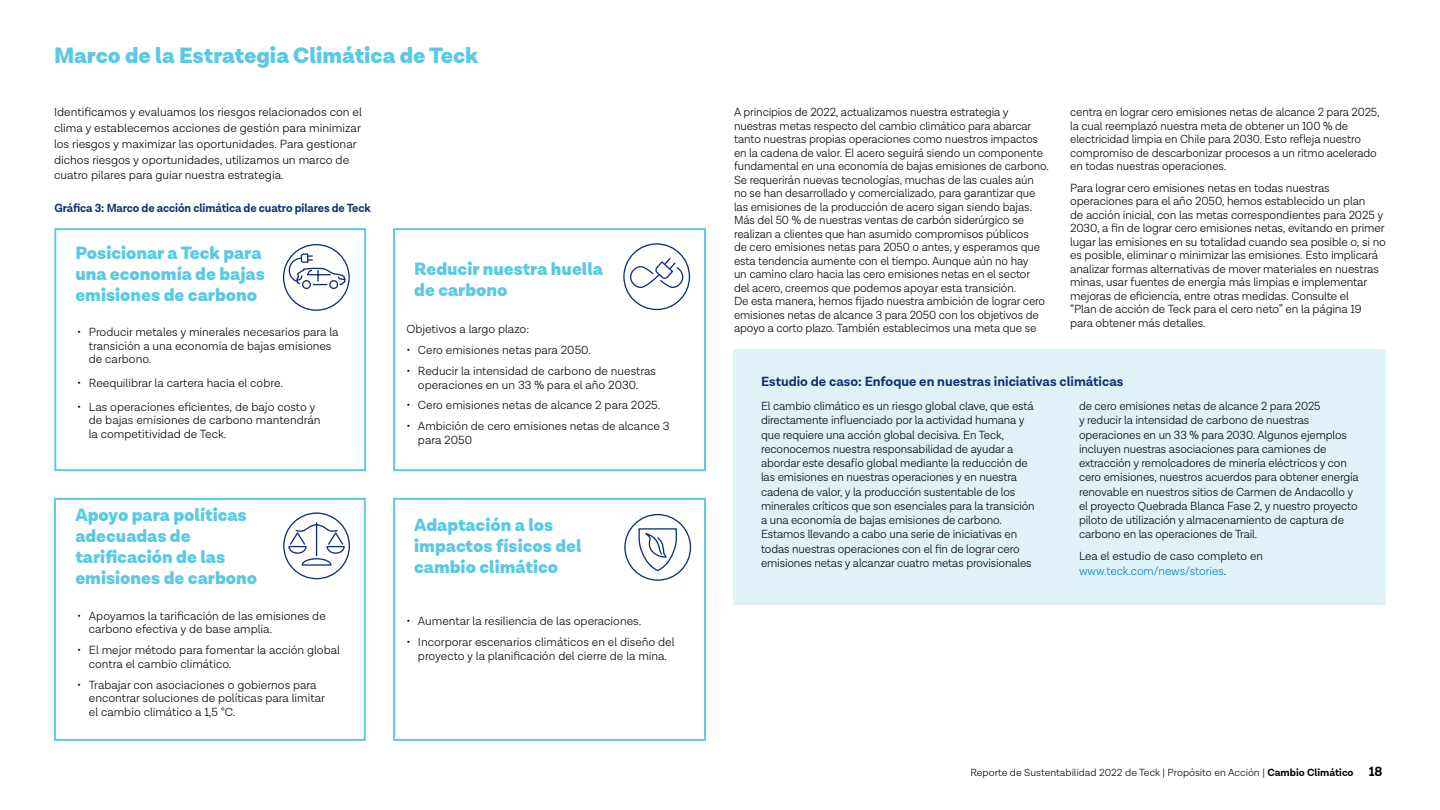
<style>
.page{position:relative;width:1440px;height:810px;background:#fff}
.page>*{position:absolute;margin:0;border:0;box-sizing:border-box;transform-origin:0 0}
.t1{font:900 22.5px "Lota Grotesque";color:#5ac9e4}
.t2{font:900 18px/21px "Lota Grotesque";color:#5ac9e4}
.t3{font:700 13.5px "Lota Grotesque";color:#0d2f76}
.t4{font:300 12px/13.5px "Lota Grotesque";letter-spacing:-.01em;color:#000}
.t5{font:700 12px "Lota Grotesque";letter-spacing:-.01em;color:#0d2f76;scale:.96 1}
.t6{font:300 10.5px "Lota Grotesque";color:#000}
.s1{color:#007dc5}
.s2{font-weight:700}
.s3{font-weight:700;font-size:13.5px}
</style>
<div class="page">
<div style="left:734px;top:349px;width:652px;height:255px;background:#def2f8"></div>
<div style="left:393px;top:498px;width:313px;height:243px;border:2px solid #5ac9e4"></div>
<div style="left:54px;top:498px;width:312px;height:243px;border:2px solid #5ac9e4"></div>
<div style="left:393px;top:228px;width:313px;height:243px;border:2px solid #5ac9e4"></div>
<div style="left:54px;top:228px;width:312px;height:243px;border:2px solid #5ac9e4"></div>
<svg style="left:287px;top:244px;width:60px;height:67px"></svg>
<div style="left:623px;top:243px;width:67px;height:67px;border:1px solid #0d2f76;border-radius:50%"></div>
<svg style="left:629px;top:257px;width:55px;height:31px"></svg>
<div style="left:283px;top:512px;width:67px;height:67px;border:1px solid #0d2f76;border-radius:50%"></div>
<svg style="left:288px;top:522px;width:57px;height:44px"></svg>
<div style="left:624px;top:514px;width:67px;height:67px;border:1px solid #0d2f76;border-radius:50%"></div>
<svg style="left:638px;top:528px;width:39px;height:44px"></svg>
<h1 class="t1" style="left:54px;top:42px;width:426px">Marco de la Estrategia Climática de Teck</h1>
<p class="t4" style="left:54px;top:105px;width:310px;line-height:15.8px">Identificamos y evaluamos los riesgos relacionados con el clima y establecemos acciones de gestión para minimizar los riesgos y maximizar las oportunidades. Para gestionar dichos riesgos y oportunidades, utilizamos un marco de cuatro pilares para guiar nuestra estrategia.</p>
<p class="t4" style="left:734px;top:106px;width:316px">A principios de 2022, actualizamos nuestra estrategia y nuestras metas respecto del cambio climático para abarcar tanto nuestras propias operaciones como nuestros impactos en la cadena de valor. El acero seguirá siendo un componente fundamental en una economía de bajas emisiones de carbono.<br>Se requerirán nuevas tecnologías, muchas de las cuales aún no se han desarrollado y comercializado, para garantizar que las emisiones de la producción de acero sigan siendo bajas.<br>Más del 50 % de nuestras ventas de carbón siderúrgico se realizan a clientes que han asumido compromisos públicos<br>de cero emisiones netas para 2050 o antes, y esperamos que esta tendencia aumente con el tiempo. Aunque aún no hay<br>un camino claro hacia las cero emisiones netas en el sector<br>del acero, creemos que podemos apoyar esta transición.<br>De esta manera, hemos fijado nuestra ambición de lograr cero emisiones netas de alcance 3 para 2050 con los objetivos de apoyo a corto plazo. También establecimos una meta que se</p>
<p class="t4" style="left:1070px;top:106px;width:311px">centra en lograr cero emisiones netas de alcance 2 para 2025, la cual reemplazó nuestra meta de obtener un 100 % de electricidad limpia en Chile para 2030. Esto refleja nuestro compromiso de descarbonizar procesos a un ritmo acelerado en todas nuestras operaciones.</p>
<p class="t4" style="left:1070px;top:181px;width:317px">Para lograr cero emisiones netas en todas nuestras operaciones para el año 2050, hemos establecido un plan<br>de acción inicial, con las metas correspondientes para 2025 y 2030, a fin de lograr cero emisiones netas, evitando en primer lugar las emisiones en su totalidad cuando sea posible o, si no es posible, eliminar o minimizar las emisiones. Esto implicará analizar formas alternativas de mover materiales en nuestras minas, usar fuentes de energía más limpias e implementar mejoras de eficiencia, entre otras medidas. Consulte el<br>“Plan de acción de Teck para el cero neto” en la página 19 para obtener más detalles.</p>
<p class="t5" style="left:54px;top:201px;width:331px">Gráfica 3: Marco de acción climática de cuatro pilares de Teck</p>
<h2 class="t2" style="left:75px;top:243px;width:191px">Posicionar a Teck para una economía de bajas emisiones de carbono</h2>
<h2 class="t2" style="left:414px;top:259px;width:190px">Reducir nuestra huella de carbono</h2>
<p class="t4" style="left:406px;top:323px;width:124px">Objetivos a largo plazo:</p>
<p class="t4" style="left:406px;top:344px;width:186px">• Cero emisiones netas para 2050.</p>
<p class="t4" style="left:406px;top:364px;width:251px;text-align:center">• Reducir la intensidad de carbono de nuestras operaciones en un 33 % para el año 2030.</p>
<p class="t4" style="left:406px;top:399px;width:256px">• Cero emisiones netas de alcance 2 para 2025.</p>
<p class="t4" style="left:418px;top:420px;width:253px;text-indent:-12px">• Ambición de cero emisiones netas de alcance 3 para 2050</p>
<p class="t4" style="left:89px;top:326px;width:251px;text-indent:-12px">• Producir metales y minerales necesarios para la transición a una economía de bajas emisiones de carbono.</p>
<p class="t4" style="left:77px;top:376px;width:207px">• Reequilibrar la cartera hacia el cobre.</p>
<p class="t4" style="left:89px;top:400px;width:233px;text-indent:-12px">• Las operaciones eficientes, de bajo costo y de bajas emisiones de carbono mantendrán la competitividad de Teck.</p>
<p class="t3" style="left:761px;top:373px;width:364px">Estudio de caso: Enfoque en nuestras iniciativas climáticas</p>
<p class="t4" style="left:761px;top:399px;width:275px;line-height:14.2px">El cambio climático es un riesgo global clave, que está directamente influenciado por la actividad humana y que requiere una acción global decisiva. En Teck, reconocemos nuestra responsabilidad de ayudar a abordar este desafío global mediante la reducción de las emisiones en nuestras operaciones y en nuestra cadena de valor, y la producción sustentable de los minerales críticos que son esenciales para la transición a una economía de bajas emisiones de carbono.<br>Estamos llevando a cabo una serie de iniciativas en todas nuestras operaciones con el fin de lograr cero emisiones netas y alcanzar cuatro metas provisionales</p>
<p class="t4" style="left:1079px;top:399px;width:281px;line-height:14.2px">de cero emisiones netas de alcance 2 para 2025<br>y reducir la intensidad de carbono de nuestras operaciones en un 33 % para 2030. Algunos ejemplos incluyen nuestras asociaciones para camiones de extracción y remolcadores de minería eléctricos y con cero emisiones, nuestros acuerdos para obtener energía renovable en nuestros sitios de Carmen de Andacollo y el proyecto Quebrada Blanca Fase 2, y nuestro proyecto piloto de utilización y almacenamiento de captura de carbono en las operaciones de Trail.</p>
<h2 class="t2" style="left:75px;top:505px;width:183px">Apoyo para políticas adecuadas de tarificación de las emisiones de carbono</h2>
<h2 class="t2" style="left:414px;top:515px;width:169px">Adaptación a los impactos físicos del cambio climático</h2>
<p class="t4" style="left:1079px;top:549px;width:185px;line-height:15px">Lea el estudio de caso completo en <span class="s1">www.teck.com/news/stories</span>.</p>
<p class="t4" style="left:89px;top:609px;width:238px;text-indent:-12px">• Apoyamos la tarificación de las emisiones de carbono efectiva y de base amplia.</p>
<p class="t4" style="left:89px;top:644px;width:253px;text-indent:-12px">• El mejor método para fomentar la acción global contra el cambio climático.</p>
<p class="t4" style="left:89px;top:678px;width:238px;text-indent:-12px">• Trabajar con asociaciones o gobiernos para encontrar soluciones de políticas para limitar el cambio climático a 1,5 °C.</p>
<p class="t4" style="left:406px;top:615px;width:236px">• Aumentar la resiliencia de las operaciones.</p>
<p class="t4" style="left:406px;top:636px;width:270px;text-align:center">• Incorporar escenarios climáticos en el diseño del proyecto y la planificación del cierre de la mina.</p>
<p class="t6" style="left:970px;top:767px;width:414px">Reporte de Sustentabilidad 2022 de Teck | Propósito en Acción | <span class="s2">Cambio Climático</span> <span class="s3">18</span></p>
</div>
